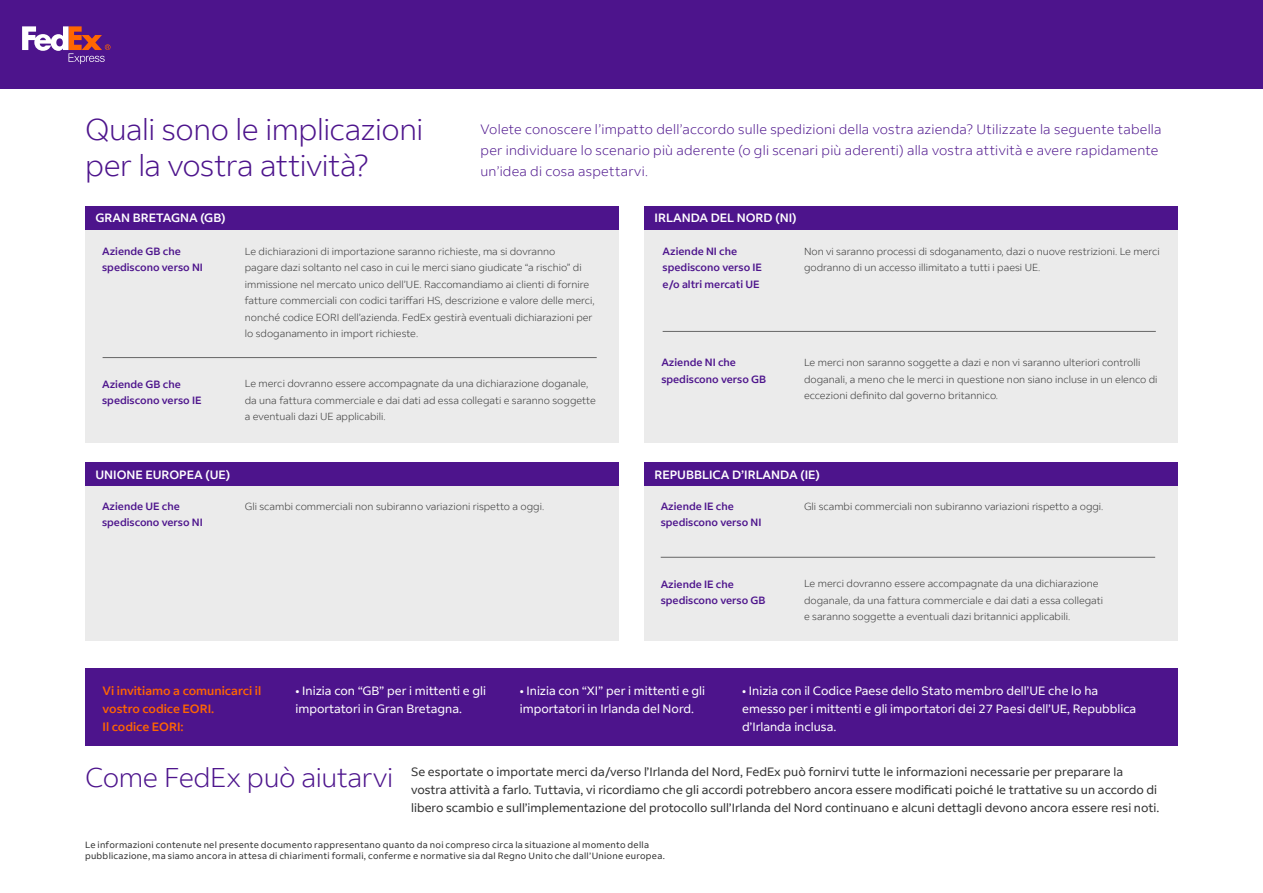
<style>
.page{position:relative;width:1263px;height:893px;background:#fff}
.page>*{position:absolute;margin:0;border:0;box-sizing:border-box;transform-origin:0 0}
.t1{font:300 30px/36px "Fed Ex Sans";letter-spacing:-.015em;color:#4d148c}
.t2{font:300 27px "Fed Ex Sans";letter-spacing:-.015em;color:#4d148c}
.t3{font:300 13.5px/21px "Fed Ex Sans";letter-spacing:.015em;color:#4d148c}
.t4{font:12px/18px "Fed Ex Sans";color:#333}
.t5{font:12px/18px "Fed Ex Sans";color:#fff}
.t6{font:500 12px "Fed Ex Sans";color:#fff}
.t7{font:500 12px/18px "Fed Ex Sans";color:#f60}
.t8{font:500 10.5px/16.5px "Fed Ex Sans";color:#4d148c}
.t9{font:300 10.2px/16.5px "Fed Ex Sans";color:#333}
.t10{font:9px/10.8px "Fed Ex Sans";letter-spacing:.03em;color:#333}
</style>
<div class="page">
<div style="left:85px;top:668px;width:1093px;height:77px;background:#4d148c"></div>
<div style="left:644px;top:486px;width:534px;height:155px;background:#ebebeb"></div>
<div style="left:85px;top:474px;width:534px;height:167px;background:#ebebeb"></div>
<div style="left:644px;top:220px;width:534px;height:222px;background:#ebebeb"></div>
<div style="left:85px;top:220px;width:534px;height:222px;background:#ebebeb"></div>
<div style="left:85px;top:206px;width:534px;height:24px;background:#4d148c"></div>
<div style="left:644px;top:462px;width:534px;height:24px;background:#4d148c"></div>
<div style="left:644px;top:206px;width:534px;height:24px;background:#4d148c"></div>
<div style="left:85px;top:462px;width:534px;height:24px;background:#4d148c"></div>
<hr style="left:103px;top:357px;width:494px;height:1px;background:#666">
<hr style="left:663px;top:331px;width:493px;height:1px;background:#666">
<hr style="left:661px;top:557px;width:494px;height:1px;background:#666">
<div style="left:0;top:0;width:1263px;height:89px;background:#4d148c"></div>
<svg style="left:22px;top:26px;width:89px;height:38px"></svg>
<h1 class="t1" style="left:85px;top:112px;width:340px">Quali sono le implicazioni per la vostra attività?</h1>
<p class="t3" style="left:480px;top:119px;width:683px">Volete conoscere l’impatto dell’accordo sulle spedizioni della vostra azienda? Utilizzate la seguente tabella per individuare lo scenario più aderente (o gli scenari più aderenti) alla vostra attività e avere rapidamente un’idea di cosa aspettarvi.</p>
<p class="t6" style="left:95px;top:211px;width:132px">GRAN BRETAGNA (GB)</p>
<p class="t6" style="left:655px;top:211px;width:143px">IRLANDA DEL NORD (NI)</p>
<p class="t8" style="left:102px;top:243px;width:102px">Aziende GB che spediscono verso NI</p>
<p class="t8" style="left:663px;top:243px;width:101px">Aziende NI che spediscono verso IE e/o altri mercati UE</p>
<p class="t9" style="left:245px;top:243px;width:351px">Le dichiarazioni di importazione saranno richieste, ma si dovranno<br>pagare dazi soltanto nel caso in cui le merci siano giudicate “a rischio” di immissione nel mercato unico dell’UE. Raccomandiamo ai clienti di fornire fatture commerciali con codici tariffari HS, descrizione e valore delle merci, nonché codice EORI dell’azienda. FedEx gestirà eventuali dichiarazioni per lo sdoganamento in import richieste.</p>
<p class="t9" style="left:804px;top:243px;width:357px">Non vi saranno processi di sdoganamento, dazi o nuove restrizioni. Le merci godranno di un accesso illimitato a tutti i paesi UE.</p>
<p class="t8" style="left:102px;top:376px;width:101px">Aziende GB che spediscono verso IE</p>
<p class="t9" style="left:245px;top:375px;width:352px">Le merci dovranno essere accompagnate da una dichiarazione doganale, da una fattura commerciale e dai dati ad essa collegati e saranno soggette a eventuali dazi UE applicabili.</p>
<p class="t6" style="left:95px;top:468px;width:136px">UNIONE EUROPEA (UE)</p>
<p class="t8" style="left:661px;top:354px;width:106px">Aziende NI che spediscono verso GB</p>
<p class="t9" style="left:804px;top:354px;width:355px">Le merci non saranno soggette a dazi e non vi saranno ulteriori controlli doganali, a meno che le merci in questione non siano incluse in un elenco di eccezioni definito dal governo britannico.</p>
<p class="t6" style="left:655px;top:468px;width:167px">REPUBBLICA D’IRLANDA (IE)</p>
<p class="t8" style="left:102px;top:498px;width:102px">Aziende UE che spediscono verso NI</p>
<p class="t8" style="left:661px;top:498px;width:102px">Aziende IE che spediscono verso NI</p>
<p class="t9" style="left:245px;top:498px;width:301px">Gli scambi commerciali non subiranno variazioni rispetto a oggi.</p>
<p class="t9" style="left:804px;top:498px;width:301px">Gli scambi commerciali non subiranno variazioni rispetto a oggi.</p>
<p class="t8" style="left:661px;top:576px;width:106px">Aziende IE che spediscono verso GB</p>
<p class="t9" style="left:804px;top:576px;width:301px">Le merci dovranno essere accompagnate da una dichiarazione doganale, da una fattura commerciale e dai dati a essa collegati e saranno soggette a eventuali dazi britannici applicabili.</p>
<p class="t7" style="left:103px;top:681px;width:160px">Vi invitiamo a comunicarci il vostro codice EORI.<br>Il codice EORI:</p>
<p class="t5" style="left:295px;top:681px;width:192px">• Inizia con “GB” per i mittenti e gli importatori in Gran Bretagna.</p>
<p class="t5" style="left:520px;top:681px;width:187px">• Inizia con “XI” per i mittenti e gli importatori in Irlanda del Nord.</p>
<p class="t5" style="left:742px;top:681px;width:396px">• Inizia con il Codice Paese dello Stato membro dell’UE che lo ha emesso per i mittenti e gli importatori dei 27 Paesi dell’UE, Repubblica d’Irlanda inclusa.</p>
<h2 class="t2" style="left:85px;top:762px;width:310px">Come FedEx può aiutarvi</h2>
<p class="t4" style="left:411px;top:763px;width:750px">Se esportate o importate merci da/verso l’Irlanda del Nord, FedEx può fornirvi tutte le informazioni necessarie per preparare la vostra attività a farlo. Tuttavia, vi ricordiamo che gli accordi potrebbero ancora essere modificati poiché le trattative su un accordo di libero scambio e sull’implementazione del protocollo sull’Irlanda del Nord continuano e alcuni dettagli devono ancora essere resi noti.</p>
<p class="t10" style="left:85px;top:839px;width:581px">Le informazioni contenute nel presente documento rappresentano quanto da noi compreso circa la situazione al momento della pubblicazione, ma siamo ancora in attesa di chiarimenti formali, conferme e normative sia dal Regno Unito che dall’Unione europea.</p>
</div>
